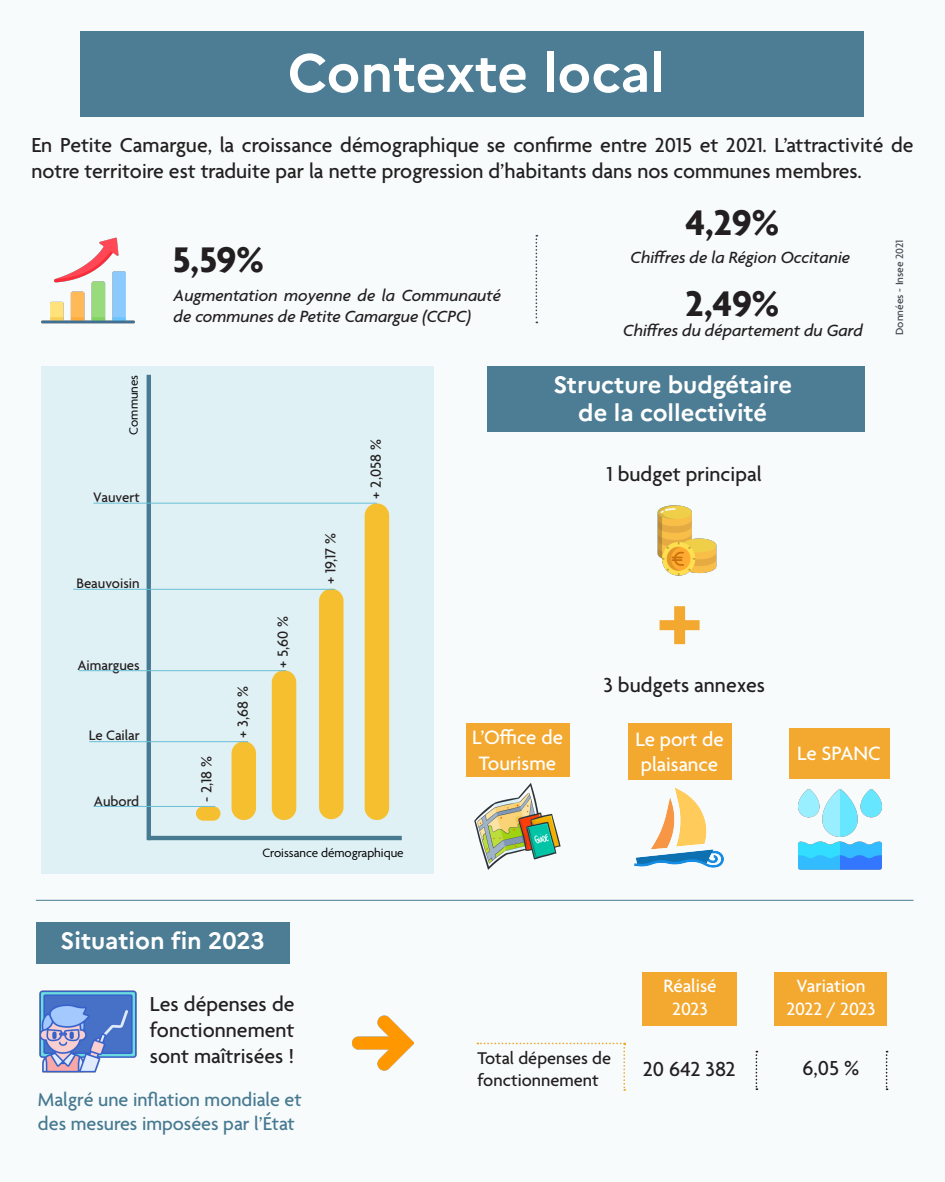
<style>
.page{position:relative;width:945px;height:1182px;background:#fff}
.page>*{position:absolute;margin:0;border:0;box-sizing:border-box;transform-origin:0 0}
.t1{font:600 105px "Agenda";color:#f3a82f}
.t2{font:700 53.38px "Marianne";letter-spacing:-.005em;color:#fff}
.t3{font:700 38.5px "Agenda";color:#231f20}
.t4{font:700 23.62px/28.3px "Marianne";color:#fff;text-align:center}
.t5{font:500 21.88px/26.2px "Agenda";color:#231f20}
.t6{font:500 21px/25.2px "Agenda";color:#fff;text-align:center}
.t7{font:500 20.12px/24.2px "Agenda";color:#477991}
.t8{font:500 19.25px/23.1px "Agenda";color:#fff;text-align:center}
.t9{font:500 18.38px/22.1px "Agenda";color:#231f20}
.t10{font:italic 500 17.5px/21px "Agenda";color:#231f20}
.t11{font:500 15.75px "Agenda";color:#231f20}
.t12{font:500 14.88px "Agenda";color:#231f20}
.t13{font:13.12px "Agenda";color:#000001}
.t14{font:500 11.38px "Agenda";color:#40464e}
</style>
<div class="page">
<div style="left:0;top:0;width:945px;height:1181px;background:#f7fbfb"></div>
<div style="left:41px;top:366px;width:393px;height:508px;background:#e0f1f5"></div>
<div style="left:80px;top:31px;width:784px;height:85px;background:#477991"></div>
<div style="left:487px;top:366px;width:377px;height:66px;background:#477991"></div>
<div style="left:36px;top:922px;width:253px;height:42px;background:#477991"></div>
<hr style="left:147px;top:375px;width:4px;height:465px;background:#477991">
<div style="left:149px;top:835px;width:253px;height:5px;background:#477991"></div>
<div style="left:196px;top:806px;width:24px;height:14px;background:#f5bf30;border-radius:7px"></div>
<div style="left:232px;top:741px;width:24px;height:79px;background:#f5bf30;border-radius:12px"></div>
<div style="left:272px;top:670px;width:24px;height:150px;background:#f5bf30;border-radius:12px"></div>
<div style="left:319px;top:588px;width:25px;height:231px;background:#f5bf30;border-radius:12px"></div>
<div style="left:365px;top:503px;width:24px;height:317px;background:#f5bf30;border-radius:12px"></div>
<img style="left:657px;top:505px;width:60px;height:71px">
<img style="left:799px;top:789px;width:82px;height:81px">
<img style="left:635px;top:787px;width:88px;height:81px">
<img style="left:474px;top:783px;width:87px;height:87px">
<div style="left:466px;top:723px;width:103px;height:53px;background:#f3a82f"></div>
<div style="left:643px;top:972px;width:94px;height:53px;background:#f3a82f"></div>
<div style="left:775px;top:972px;width:112px;height:53px;background:#f3a82f"></div>
<div style="left:628px;top:723px;width:103px;height:56px;background:#f3a82f"></div>
<div style="left:790px;top:728px;width:100px;height:51px;background:#f3a82f"></div>
<img style="left:39px;top:990px;width:98px;height:83px">
<img style="left:41px;top:237px;width:94px;height:87px">
<svg style="left:536px;top:235px;width:1px;height:88px"></svg>
<hr style="left:93px;top:806px;width:122px;height:1px;background:#69bfd5">
<hr style="left:89px;top:741px;width:159px;height:1px;background:#69bfd5">
<hr style="left:79px;top:670px;width:207px;height:1px;background:#69bfd5">
<hr style="left:73px;top:588px;width:262px;height:1px;background:#69bfd5">
<hr style="left:93px;top:502px;width:284px;height:1px;background:#69bfd5">
<hr style="left:36px;top:899px;width:878px;height:1px;background:#477991">
<svg style="left:756px;top:1050px;width:1px;height:39px"></svg>
<svg style="left:886px;top:1050px;width:2px;height:39px"></svg>
<svg style="left:477px;top:1042px;width:148px;height:48px"></svg>
<img style="left:352px;top:1015px;width:61px;height:56px">
<p class="t2" style="left:288px;top:32px;width:379px">Contexte local</p>
<p class="t5" style="left:32px;top:133px;width:884px">En Petite Camargue, la croissance démographique se confirme entre 2015 et 2021. L’attractivité de notre territoire est traduite par la nette progression d’habitants dans nos communes membres.</p>
<p class="t13" style="left:126px;top:434px;width:61px;rotate:-90deg">Communes</p>
<p class="t12" style="left:93px;top:489px;width:48px">Vauvert</p>
<p class="t12" style="left:76px;top:575px;width:65px">Beauvoisin</p>
<p class="t12" style="left:77px;top:657px;width:64px">Aimargues</p>
<p class="t12" style="left:89px;top:727px;width:53px">Le Cailar</p>
<p class="t12" style="left:94px;top:792px;width:47px">Aubord</p>
<p class="t3" style="left:172px;top:239px;width:93px">5,59%</p>
<p class="t10" style="left:174px;top:285px;width:329px">Augmentation moyenne de la Communauté de communes de Petite Camargue (CCPC)</p>
<p class="t11" style="left:274px;top:667px;width:53px;rotate:-90deg">+ 5,60 %</p>
<p class="t11" style="left:322px;top:583px;width:52px;rotate:-90deg">+ 19,17 %</p>
<p class="t11" style="left:367px;top:498px;width:61px;rotate:-90deg">+ 2,058 %</p>
<p class="t3" style="left:685px;top:202px;width:95px">4,29%</p>
<p class="t10" style="left:630px;top:246px;width:221px">Chiffres de la Région Occitanie</p>
<p class="t3" style="left:685px;top:283px;width:95px">2,49%</p>
<p class="t10" style="left:623px;top:320px;width:241px">Chiffres du département du Gard</p>
<p class="t4" style="left:553px;top:368px;width:240px">Structure budgétaire de la collectivité</p>
<p class="t5" style="left:607px;top:461px;width:157px">1 budget principal</p>
<p class="t1" style="left:656px;top:564px;width:49px">+</p>
<p class="t11" style="left:198px;top:802px;width:47px;rotate:-90deg">- 2,18 %</p>
<p class="t11" style="left:234px;top:737px;width:53px;rotate:-90deg">+ 3,68 %</p>
<p class="t6" style="left:472px;top:726px;width:92px">L’Office de<br>Tourisme</p>
<p class="t5" style="left:603px;top:673px;width:163px">3 budgets annexes</p>
<p class="t6" style="left:635px;top:727px;width:90px;text-align:left">Le port de plaisance</p>
<p class="t6" style="left:797px;top:742px;width:85px">Le SPANC</p>
<p class="t14" style="left:893px;top:335px;width:97px;rotate:-90deg">Données - Insee 2021</p>
<p class="t13" style="left:262px;top:845px;width:143px">Croissance démographique</p>
<p class="t4" style="left:61px;top:924px;width:205px">Situation fin 2023</p>
<p class="t5" style="left:150px;top:992px;width:146px;text-align:justify">Les dépenses de fonctionnement sont maîtrisées !</p>
<p class="t7" style="left:38px;top:1088px;width:265px">Malgré une inflation mondiale et des mesures imposées par l’État</p>
<p class="t9" style="left:477px;top:1047px;width:135px">Total dépenses de fonctionnement</p>
<p class="t8" style="left:663px;top:975px;width:55px">Réalisé</p>
<p class="t8" style="left:672px;top:998px;width:37px">2023</p>
<p class="t5" style="left:643px;top:1056px;width:94px">20 642 382</p>
<p class="t8" style="left:786px;top:975px;width:91px">Variation<br>2022 / 2023</p>
<p class="t5" style="left:803px;top:1056px;width:58px">6,05 %</p>
</div>
